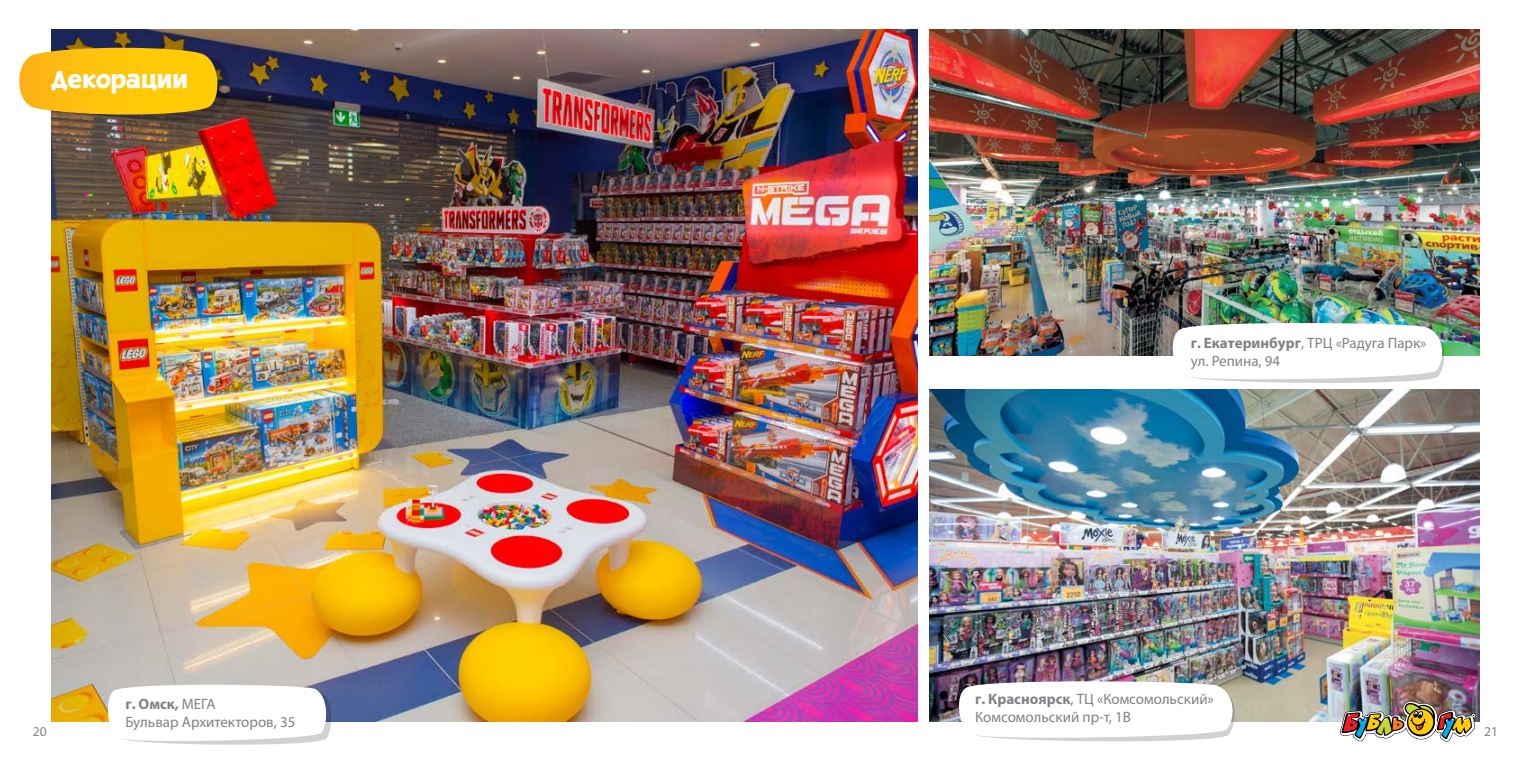
<style>
.page{position:relative;width:1531px;height:766px;background:#fff}
.page>*{position:absolute;margin:0;border:0;box-sizing:border-box;transform-origin:0 0}
.t1{font:22.5px "QK Star Cyrillic";color:#fff}
.t2{font:15px/18px "Myriad Pro";color:#808285}
.t3{font:13.5px "Myriad Pro";color:#808285}
.s1{font-weight:700}
</style>
<div class="page">
<img style="left:51px;top:30px;width:866px;height:691px">
<svg style="left:105px;top:681px;width:229px;height:64px"></svg>
<img style="left:930px;top:30px;width:550px;height:325px">
<img style="left:930px;top:389px;width:550px;height:332px">
<svg style="left:954px;top:678px;width:285px;height:64px"></svg>
<img style="left:1340px;top:696px;width:136px;height:45px">
<svg style="left:1168px;top:320px;width:280px;height:63px"></svg>
<svg style="left:19px;top:48px;width:217px;height:74px;background:#d7a922"></svg>
<h1 class="t1" style="left:51px;top:63px;width:139px">Декорации</h1>
<p class="t2" style="left:1191px;top:333px;width:237px"><span class="s1">г. Екатеринбург</span>, ТРЦ «Радуга Парк» ул. Репина, 94</p>
<p class="t2" style="left:125px;top:695px;width:172px"><span class="s1">г. Омск,</span> МЕГА<br>Бульвар Архитекторов, 35</p>
<p class="t2" style="left:975px;top:690px;width:240px"><span class="s1">г. Красноярск</span>, ТЦ «Комсомольский»<br>Комсомольский пр-т, 1В</p>
<p class="t3" style="left:33px;top:723px;width:15px">20</p>
<p class="t3" style="left:1484px;top:723px;width:15px">21</p>
</div>
